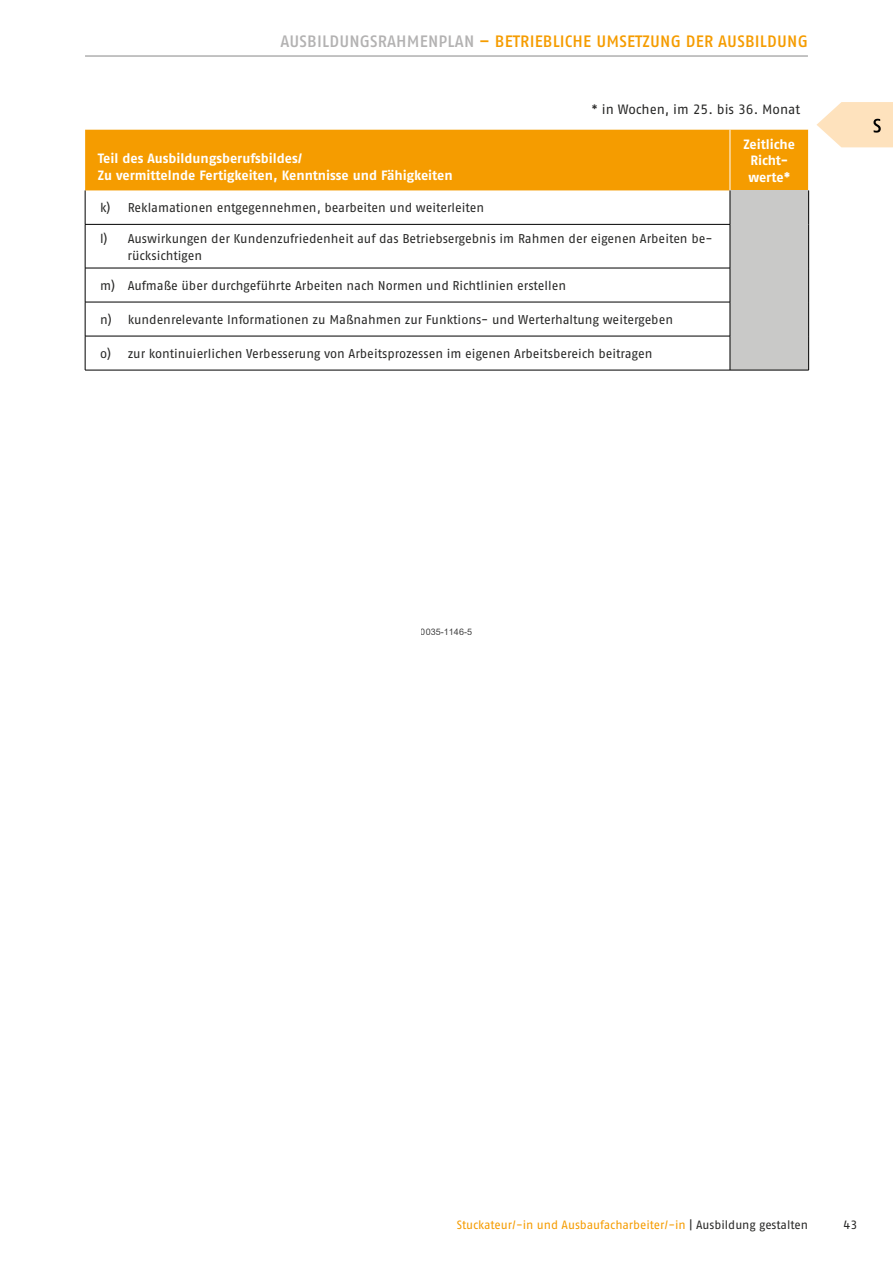
<style>
.page{position:relative;width:893px;height:1263px;background:#fff}
.page>*{position:absolute;margin:0;border:0;box-sizing:border-box;transform-origin:0 0}
.t1{font:500 16.5px "Fago Pro";letter-spacing:.01em;color:#f59c00}
.t2{font:700 13.5px/16.5px "Fago Pro";letter-spacing:-.005em;color:#fff}
.t3{font:13.5px "Fago Pro";letter-spacing:-.005em;color:#282827}
.tables_basic{font:12.75px/16.5px "Fago Pro";letter-spacing:-.005em;color:#282827}
.t4{font:12px "Fago Pro";letter-spacing:-.005em;color:#f59c00}
.t5{font:12px "Fago Pro";color:#282827}
.t6{font:9px "Arial";color:rgb(0 0 0/.75)}
.s1{color:#b3b2b2}
.s2{color:#282827}
</style>
<div class="page">
<hr style="left:85px;top:56px;width:723px;height:1px;background:#878787">
<div style="left:85px;top:130px;width:723px;height:60px;background:#f59c00"></div>
<div style="left:730px;top:190px;width:79px;height:180px;background:#c9c9c8"></div>
<hr style="left:730px;top:130px;width:1px;height:60px;background:#fff">
<hr style="left:85px;top:190px;width:1px;height:34px;background:#000">
<hr style="left:730px;top:190px;width:1px;height:34px;background:#000">
<hr style="left:808px;top:190px;width:1px;height:34px;background:#000">
<hr style="left:85px;top:224px;width:645px;height:1px;background:#000">
<hr style="left:85px;top:224px;width:1px;height:44px;background:#000">
<hr style="left:730px;top:224px;width:1px;height:44px;background:#000">
<hr style="left:808px;top:224px;width:1px;height:44px;background:#000">
<hr style="left:85px;top:268px;width:645px;height:1px;background:#000">
<hr style="left:85px;top:268px;width:1px;height:34px;background:#000">
<hr style="left:730px;top:268px;width:1px;height:34px;background:#000">
<hr style="left:808px;top:268px;width:1px;height:34px;background:#000">
<hr style="left:85px;top:302px;width:645px;height:1px;background:#000">
<hr style="left:85px;top:302px;width:1px;height:34px;background:#000">
<hr style="left:730px;top:302px;width:1px;height:34px;background:#000">
<hr style="left:808px;top:302px;width:1px;height:34px;background:#000">
<hr style="left:85px;top:336px;width:645px;height:1px;background:#000">
<hr style="left:85px;top:336px;width:1px;height:34px;background:#000">
<hr style="left:730px;top:336px;width:1px;height:34px;background:#000">
<hr style="left:808px;top:336px;width:1px;height:34px;background:#000">
<hr style="left:85px;top:370px;width:645px;height:1px;background:#000">
<hr style="left:730px;top:370px;width:79px;height:1px;background:#000">
<svg style="left:816px;top:102px;width:77px;height:45px"></svg>
<p class="t1" style="left:280px;top:31px;width:529px"><span class="s1">AUSBILDUNGSRAHMENPLAN</span> – BETRIEBLICHE UMSETZUNG DER AUSBILDUNG</p>
<p class="t2" style="left:98px;top:150px;width:356px">Teil des Ausbildungsberufsbildes/<br>Zu vermittelnde Fertigkeiten, Kenntnisse und Fähigkeiten</p>
<p class="t3" style="left:592px;top:101px;width:210px">* in Wochen, im 25. bis 36. Monat</p>
<p class="t2" style="left:743px;top:136px;width:53px;text-align:center">Zeitliche<br>Richt&shy;werte*</p>
<p class="tables_basic" style="left:100px;top:200px;width:386px">k) Reklamationen entgegennehmen, bearbeiten und weiterleiten</p>
<p class="tables_basic" style="left:128px;top:230px;width:586px;text-indent:-28px">l) Auswirkungen der Kundenzufriedenheit auf das Betriebsergebnis im Rahmen der eigenen Arbeiten be&shy;rücksichtigen</p>
<p class="tables_basic" style="left:100px;top:277px;width:468px">m) Aufmaße über durchgeführte Arbeiten nach Normen und Richtlinien erstellen</p>
<p class="tables_basic" style="left:100px;top:311px;width:574px">n) kundenrelevante Informationen zu Maßnahmen zur Funktions- und Werterhaltung weitergeben</p>
<p class="tables_basic" style="left:100px;top:345px;width:554px">o) zur kontinuierlichen Verbesserung von Arbeitsprozessen im eigenen Arbeitsbereich beitragen</p>
<p class="t6" style="left:421px;top:625px;width:53px">0035-1146-5</p>
<p class="t4" style="left:457px;top:1218px;width:353px">Stuckateur/-in und Ausbaufacharbeiter/-in <span class="s2">| Ausbildung gestalten</span></p>
<p class="t5" style="left:843px;top:1218px;width:15px">43</p>
</div>
